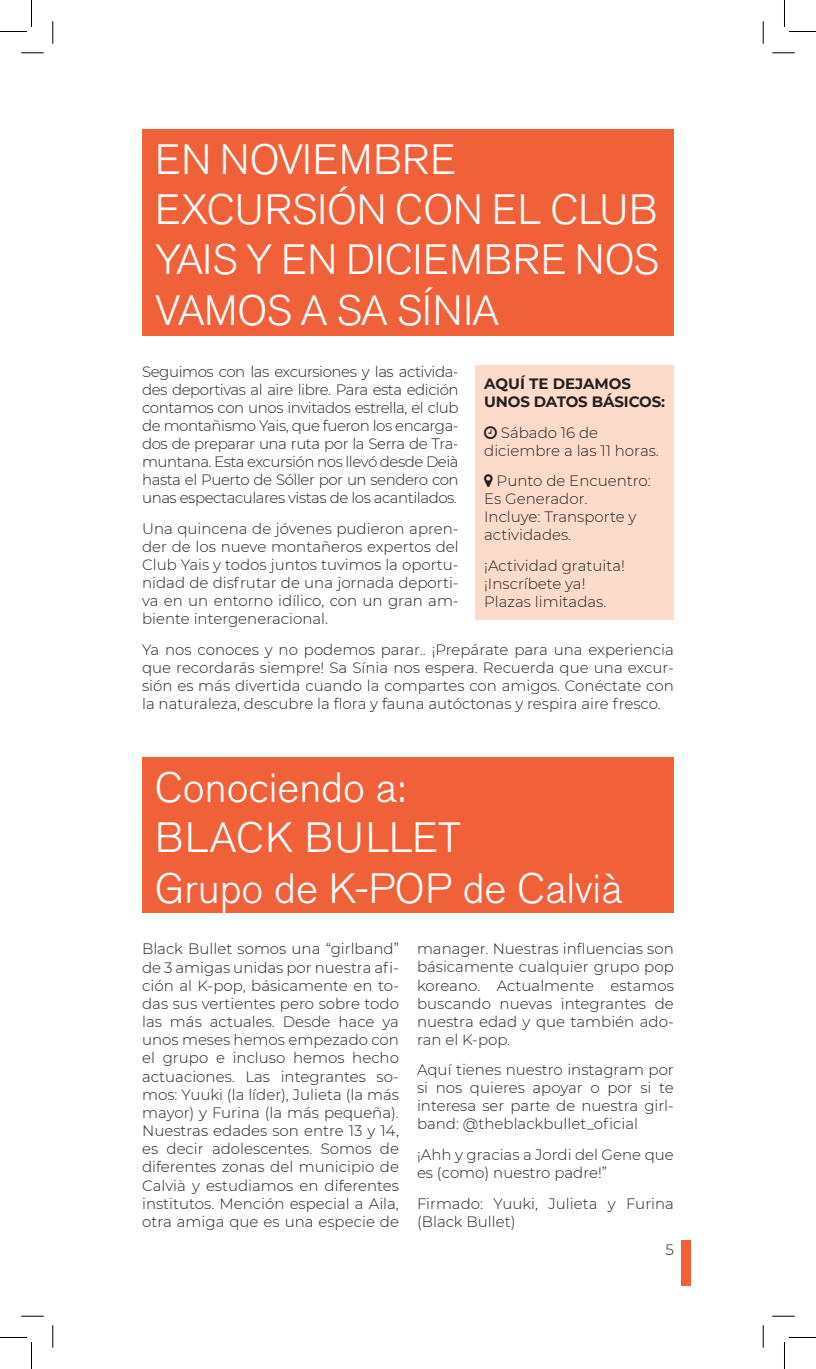
<style>
.page{position:relative;width:816px;height:1369px;background:#fff}
.page>*{position:absolute;margin:0;border:0;box-sizing:border-box;transform-origin:0 0}
.t1{font:300 42px/50.4px "Akzidenz Grotesk Pro";color:#fff}
.t2{font:300 15px/18px "Montserrat";color:#231f20;text-align:justify}
.t3{font:700 15px/18px "Montserrat";letter-spacing:-.01em;color:#231f20}
</style>
<div class="page">
<div style="left:681px;top:1240px;width:10px;height:46px;background:#f16139"></div>
<div style="left:142px;top:129px;width:532px;height:206px;background:#f16139"></div>
<div style="left:475px;top:366px;width:199px;height:53px;background:#fddbca"></div>
<div style="left:475px;top:414px;width:199px;height:54px;background:#fddbca"></div>
<div style="left:475px;top:463px;width:199px;height:89px;background:#fddbca"></div>
<div style="left:475px;top:548px;width:199px;height:71px;background:#fddbca"></div>
<div style="left:142px;top:757px;width:532px;height:156px;background:#f16139"></div>
<svg style="left:21px;top:53px;width:23px;height:1px"></svg>
<svg style="left:772px;top:53px;width:22px;height:1px"></svg>
<svg style="left:21px;top:1315px;width:23px;height:1px"></svg>
<svg style="left:772px;top:1315px;width:22px;height:1px"></svg>
<svg style="left:53px;top:21px;width:1px;height:23px"></svg>
<svg style="left:53px;top:1325px;width:1px;height:22px"></svg>
<svg style="left:763px;top:21px;width:1px;height:23px"></svg>
<svg style="left:763px;top:1325px;width:1px;height:22px"></svg>
<svg style="left:0;top:0;width:32px;height:32px"></svg>
<svg style="left:0;top:1337px;width:32px;height:31px"></svg>
<svg style="left:784px;top:0;width:32px;height:32px"></svg>
<svg style="left:784px;top:1337px;width:32px;height:31px"></svg>
<h1 class="t1" style="left:155px;top:134px;width:505px">EN NOVIEMBRE<br>EXCURSIÓN CON EL CLUB<br>YAIS Y EN DICIEMBRE NOS<br>VAMOS A SA SÍNIA</h1>
<p class="t2" style="left:142px;top:362px;width:318px">Seguimos con las excursiones y las activida&shy;des deportivas al aire libre. Para esta edición contamos con unos invitados estrella, el club de montañismo Yais, que fueron los encarga&shy;dos de preparar una ruta por la Serra de Tra&shy;muntana. Esta excursión nos llevó desde Deià hasta el Puerto de Sóller por un sendero con unas espectaculares vistas de los acantilados.</p>
<p class="t2" style="left:142px;top:519px;width:318px">Una quincena de jóvenes pudieron apren&shy;der de los nueve montañeros expertos del Club Yais y todos juntos tuvimos la oportu&shy;nidad de disfrutar de una jornada deporti&shy;va en un entorno idílico, con un gran am&shy;biente intergeneracional.</p>
<p class="t2" style="left:142px;top:639px;width:533px">Ya nos conoces y no podemos parar.. ¡Prepárate para una experiencia que recordarás siempre! Sa Sínia nos espera. Recuerda que una excur&shy;sión es más divertida cuando la compartes con amigos. Conéctate con la naturaleza, descubre la flora y fauna autóctonas y respira aire fresco.</p>
<p class="t3" style="left:484px;top:374px;width:182px">AQUÍ TE DEJAMOS<br>UNOS DATOS BÁSICOS:</p>
<p class="t2" style="left:484px;top:423px;width:176px;text-indent:17px">Sábado 16 de diciembre a las 11 horas.</p>
<p class="t2" style="left:484px;top:471px;width:168px;text-align:left;text-indent:12px">Punto de Encuentro:<br>Es Generador.<br>Incluye: Transporte y actividades.</p>
<p class="t2" style="left:484px;top:556px;width:142px;text-align:left">¡Actividad gratuita! ¡Inscríbete ya!<br>Plazas limitadas.</p>
<h1 class="t1" style="left:155px;top:762px;width:469px">Conociendo a:<br>BLACK BULLET<br>Grupo de K-POP de Calvià</h1>
<p class="t2" style="left:142px;top:939px;width:258px">Black Bullet somos una “girlband” de 3 amigas unidas por nuestra afi&shy;ción al K-pop, básicamente en to&shy;das sus vertientes pero sobre todo las más actuales. Desde hace ya unos meses hemos empezado con el grupo e incluso hemos hecho actuaciones. Las integrantes so&shy;mos: Yuuki (la líder), Julieta (la más mayor) y Furina (la más pequeña).<br>Nuestras edades son entre 13 y 14, es decir adolescentes. Somos de diferentes zonas del municipio de Calvià y estudiamos en diferentes institutos. Mención especial a Aila, otra amiga que es una especie de</p>
<p class="t2" style="left:417px;top:939px;width:258px">manager. Nuestras influencias son básicamente cualquier grupo pop koreano. Actualmente estamos buscando nuevas integrantes de nuestra edad y que también ado&shy;ran el K-pop.</p>
<p class="t2" style="left:417px;top:1060px;width:258px">Aquí tienes nuestro instagram por si nos quieres apoyar o por si te interesa ser parte de nuestra girl&shy;band: @theblackbullet_oficial</p>
<p class="t2" style="left:417px;top:1145px;width:258px">¡Ahh y gracias a Jordi del Gene que es (como) nuestro padre!”</p>
<p class="t2" style="left:417px;top:1194px;width:258px">Firmado: Yuuki, Julieta y Furina (Black Bullet)</p>
<p class="t2" style="left:665px;top:1240px;width:10px">5</p>
</div>
